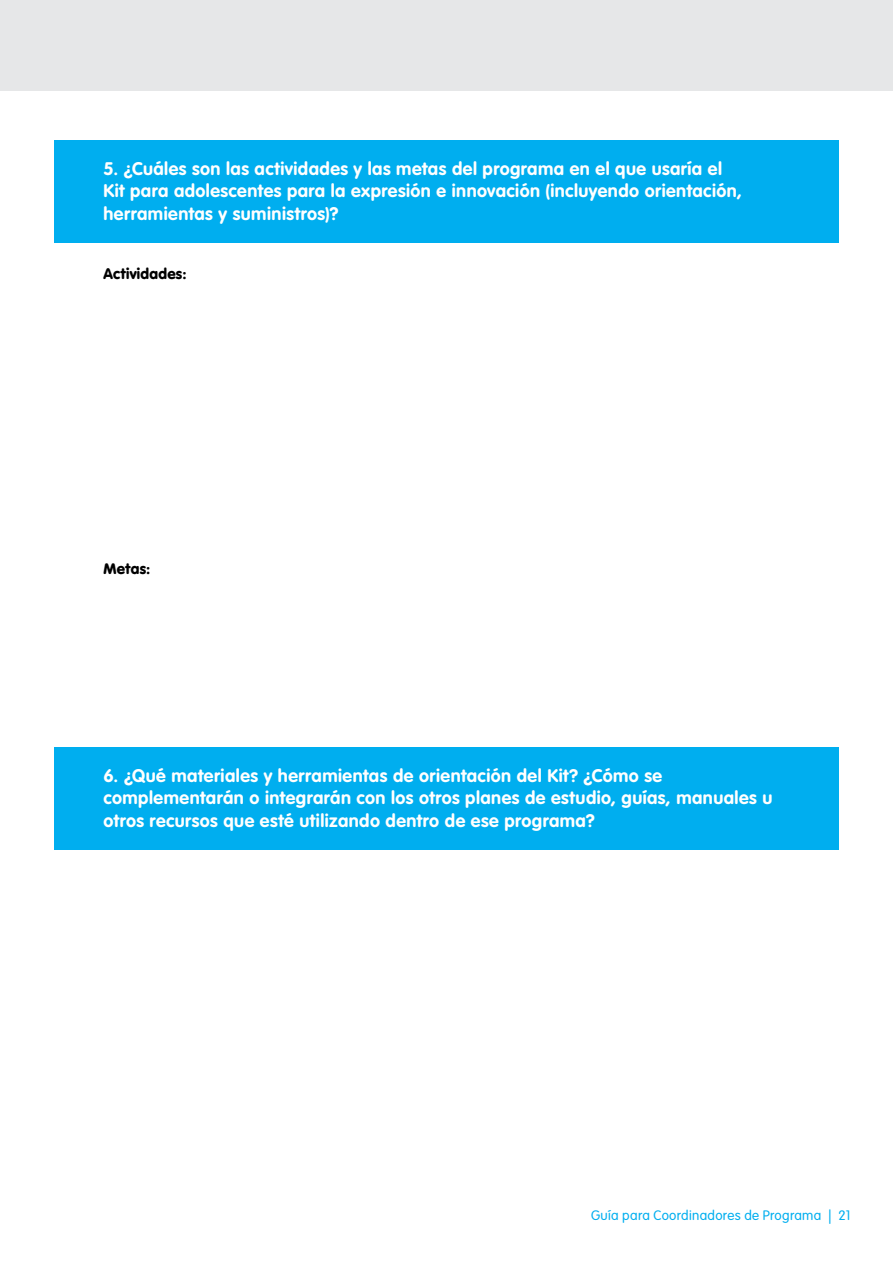
<style>
.page{position:relative;width:893px;height:1263px;background:#fff}
.page>*{position:absolute;margin:0;border:0;box-sizing:border-box;transform-origin:0 0}
.t1{font:700 18px/22.5px "VAG Rounded Std";letter-spacing:.025em;color:#fff}
.t2{font:900 15px "VAG Rounded Std";letter-spacing:.02em;color:#000}
.t3{font:300 13.5px "VAG Rounded Std";letter-spacing:.02em;color:#00aeef}
</style>
<div class="page">
<div style="left:0;top:0;width:893px;height:91px;background:#e6e7e8"></div>
<div style="left:54px;top:140px;width:785px;height:102px;background:#00aeef"></div>
<div style="left:54px;top:747px;width:785px;height:102px;background:#00aeef"></div>
<p class="t1" style="left:103px;top:158px;width:640px">5. ¿Cuáles son las actividades y las metas del programa en el que usaría el<br>Kit para adolescentes para la expresión e innovación (incluyendo orientación, herramientas y suministros)?</p>
<p class="t2" style="left:103px;top:265px;width:85px">Actividades:</p>
<p class="t2" style="left:103px;top:560px;width:48px">Metas:</p>
<p class="t1" style="left:103px;top:765px;width:670px">6. ¿Qué materiales y herramientas de orientación del Kit? ¿Cómo se complementarán o integrarán con los otros planes de estudio, guías, manuales u otros recursos que esté utilizando dentro de ese programa?</p>
<p class="t3" style="left:591px;top:1208px;width:261px">Guía para Coordinadores de Programa | 21</p>
</div>
